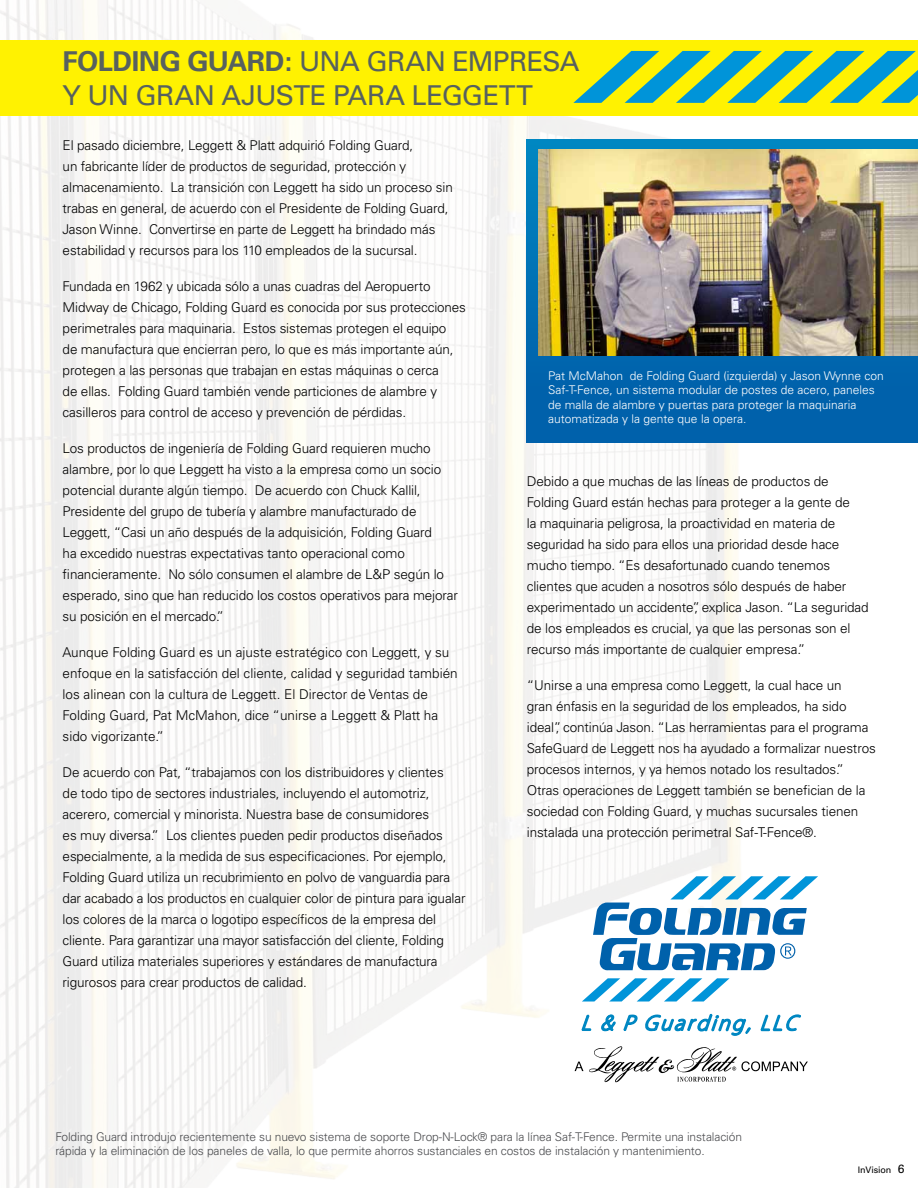
<style>
.page{position:relative;width:918px;height:1188px;background:#fff}
.page>*{position:absolute;margin:0;border:0;box-sizing:border-box;transform-origin:0 0}
.t1{font:27.3px "Univers";letter-spacing:-.02em;color:#57615f}
.t2{font:700 27.3px "Univers";letter-spacing:-.02em;color:#57615f}
.t3{font:300 13.5px/21px "Univers";letter-spacing:-.01em;color:#000}
.t4{font:300 12px/14.4px "Univers";letter-spacing:-.01em;color:#4b4c4f}
.t5{font:300 12px/14.4px "Univers";color:#fff}
.t6{font:9px "Univers";letter-spacing:-.01em;color:#000}
.s1{font-weight:400}
.s2{font-size:12px}
</style>
<div class="page">
<img style="left:0;top:0;width:801px;height:1188px">
<div style="left:0;top:40px;width:918px;height:76px;background:#fff201"></div>
<img style="left:0;top:930px;width:4px;height:234px">
<div style="left:527px;top:139px;width:391px;height:303px;background:linear-gradient(to bottom,#0688c0,#005ba8)"></div>
<img style="left:539px;top:150px;width:379px;height:206px">
<svg style="left:582px;top:978px;width:148px;height:24px"></svg>
<svg style="left:593px;top:876px;width:225px;height:94px"></svg>
<svg style="left:575px;top:1012px;width:233px;height:71px"></svg>
<svg style="left:573px;top:51px;width:345px;height:52px"></svg>
<h1 class="t2" style="left:63px;top:46px;width:271px">FOLDING GUARD: <span class="s1">UNA</span></h1>
<h1 class="t1" style="left:367px;top:46px;width:56px">GRANE</h1>
<h1 class="t1" style="left:468px;top:46px;width:73px">MPRESA</h1>
<h1 class="t1" style="left:63px;top:79px;width:31px">Y UN</h1>
<h1 class="t1" style="left:136px;top:79px;width:57px">GRANA</h1>
<h1 class="t1" style="left:241px;top:79px;width:31px">JUSTEPA</h1>
<h1 class="t1" style="left:367px;top:79px;width:133px">RA LEGGETT</h1>
<p class="t3" style="left:63px;top:135px;width:392px">El pasado diciembre, Leggett &amp; Platt adquirió Folding Guard,<br>un fabricante líder de productos de seguridad, protección y almacenamiento. La transición con Leggett ha sido un proceso sin trabas en general, de acuerdo con el Presidente de Folding Guard, Jason Winne. Convertirse en parte de Leggett ha brindado más estabilidad y recursos para los 110 empleados de la sucursal.</p>
<p class="t3" style="left:63px;top:276px;width:405px">Fundada en 1962 y ubicada sólo a unas cuadras del Aeropuerto Midway de Chicago, Folding Guard es conocida por sus protecciones perimetrales para maquinaria. Estos sistemas protegen el equipo<br>de manufactura que encierran pero, lo que es más importante aún, protegen a las personas que trabajan en estas máquinas o cerca<br>de ellas. Folding Guard también vende particiones de alambre y casilleros para control de acceso y prevención de pérdidas.</p>
<p class="t3" style="left:63px;top:438px;width:397px">Los productos de ingeniería de Folding Guard requieren mucho alambre, por lo que Leggett ha visto a la empresa como un socio potencial durante algún tiempo. De acuerdo con Chuck Kallil, Presidente del grupo de tubería y alambre manufacturado de Leggett, “Casi un año después de la adquisición, Folding Guard<br>ha excedido nuestras expectativas tanto operacional como financieramente. No sólo consumen el alambre de L&amp;P según lo esperado, sino que han reducido los costos operativos para mejorar su posición en el mercado.”</p>
<p class="t3" style="left:63px;top:642px;width:397px">Aunque Folding Guard es un ajuste estratégico con Leggett, y su enfoque en la satisfacción del cliente, calidad y seguridad también los alinean con la cultura de Leggett. El Director de Ventas de Folding Guard, Pat McMahon, dice “unirse a Leggett &amp; Platt ha sido vigorizante.”</p>
<p class="t3" style="left:63px;top:762px;width:404px">De acuerdo con Pat, “trabajamos con los distribuidores y clientes<br>de todo tipo de sectores industriales, incluyendo el automotriz, acerero, comercial y minorista. Nuestra base de consumidores<br>es muy diversa.” Los clientes pueden pedir productos diseñados especialmente, a la medida de sus especificaciones. Por ejemplo, Folding Guard utiliza un recubrimiento en polvo de vanguardia para dar acabado a los productos en cualquier color de pintura para igualar los colores de la marca o logotipo específicos de la empresa del cliente. Para garantizar una mayor satisfacción del cliente, Folding Guard utiliza materiales superiores y estándares de manufactura rigurosos para crear productos de calidad.</p>
<p class="t5" style="left:548px;top:369px;width:337px">Pat McMahon de Folding Guard (izquierda) y Jason Wynne con Saf-T-Fence, un sistema modular de postes de acero, paneles de malla de alambre y puertas para proteger la maquinaria automatizada y la gente que la opera.</p>
<p class="t3" style="left:527px;top:471px;width:343px">Debido a que muchas de las líneas de productos de Folding Guard están hechas para proteger a la gente de<br>la maquinaria peligrosa, la proactividad en materia de seguridad ha sido para ellos una prioridad desde hace mucho tiempo. “Es desafortunado cuando tenemos clientes que acuden a nosotros sólo después de haber experimentado un accidente”, explica Jason. “La seguridad de los empleados es crucial, ya que las personas son el recurso más importante de cualquier empresa.”</p>
<p class="t3" style="left:527px;top:675px;width:351px">“Unirse a una empresa como Leggett, la cual hace un<br>gran énfasis en la seguridad de los empleados, ha sido ideal”, continúa Jason. “Las herramientas para el programa SafeGuard de Leggett nos ha ayudado a formalizar nuestros procesos internos, y ya hemos notado los resultados.” Otras operaciones de Leggett también se benefician de la sociedad con Folding Guard, y muchas sucursales tienen instalada una protección perimetral Saf-T-Fence®.</p>
<p class="t4" style="left:55px;top:1129px;width:688px">Folding Guard introdujo recientemente su nuevo sistema de soporte Drop-N-Lock® para la línea Saf-T-Fence. Permite una instalación rápida y la eliminación de los paneles de valla, lo que permite ahorros sustanciales en costos de instalación y mantenimiento.</p>
<p class="t6" style="left:858px;top:1165px;width:48px">INVISION <span class="s2">6</span></p>
</div>
